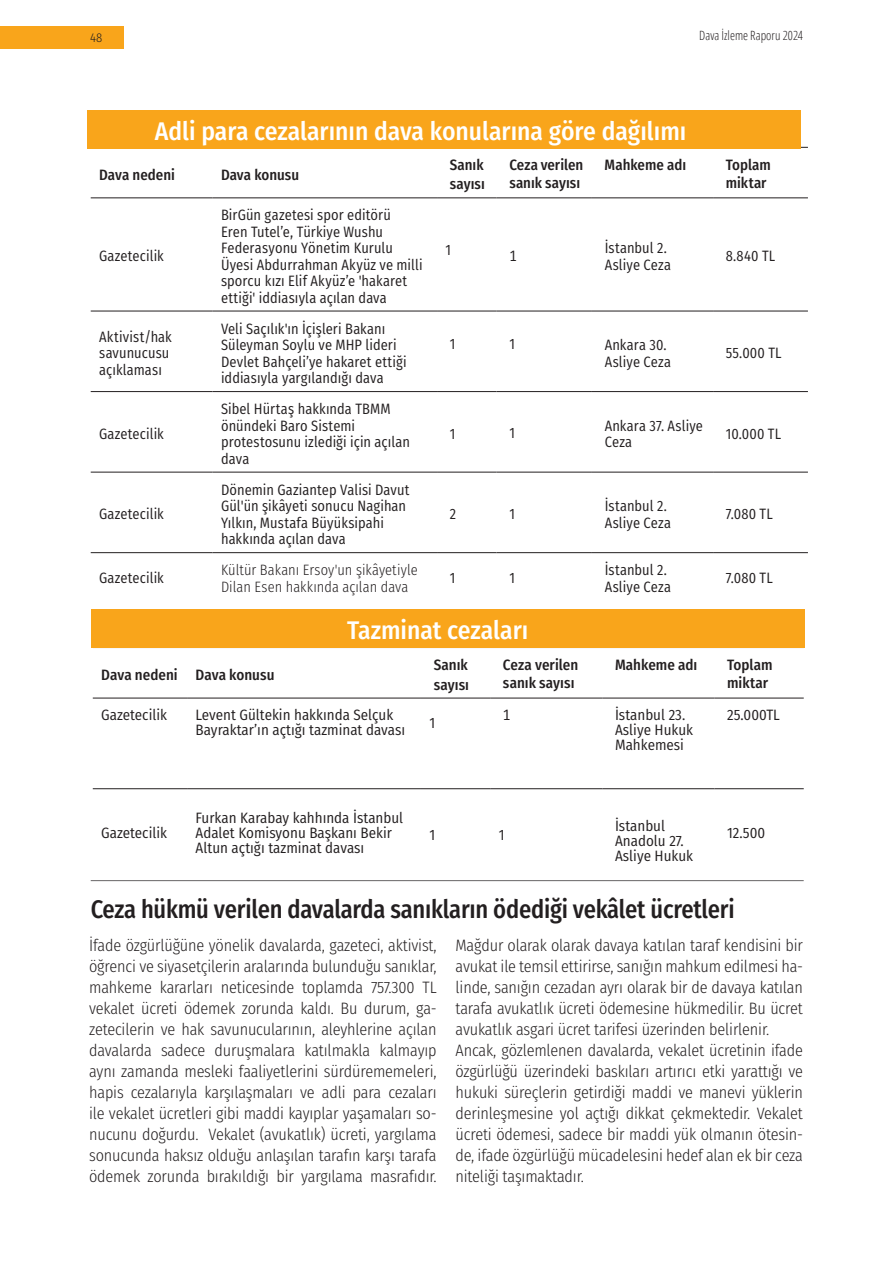
<style>
.page{position:relative;width:893px;height:1263px;background:#fff}
.page>*{position:absolute;margin:0;border:0;box-sizing:border-box;transform-origin:0 0}
.t1{font:500 25.5px "Fira Sans Condensed";color:#fff}
.t2{font:500 25.5px "Fira Sans Condensed";letter-spacing:-.01em;color:#231f20;scale:.96 1}
.t3{font:300 16.5px/21px "Fira Sans Condensed";letter-spacing:-.01em;color:#231f20}
.t4{font:15px/16.5px "Fira Sans Condensed";color:#231f20;scale:.96 1}
.t5{font:15px/15px "Fira Sans Condensed";color:#231f20}
.t6{font:500 15px/18px "Fira Sans Condensed";color:#231f20}
.t7{font:300 15px/16.5px "Fira Sans Condensed";color:#231f20;scale:.96 1}
.t8{font:300 condensed 12.75px "Open Sans";color:#231f20}
.t9{font:300 12.75px "Fira Sans Condensed";color:#231f20}
</style>
<div class="page">
<hr style="left:93px;top:788px;width:94px;height:1px;background:#231f20">
<hr style="left:187px;top:788px;width:234px;height:1px;background:#231f20">
<hr style="left:421px;top:788px;width:69px;height:1px;background:#231f20">
<hr style="left:490px;top:788px;width:112px;height:1px;background:#231f20">
<hr style="left:602px;top:788px;width:112px;height:1px;background:#231f20">
<hr style="left:714px;top:788px;width:90px;height:1px;background:#231f20">
<hr style="left:93px;top:647px;width:94px;height:1px;background:#231f20">
<hr style="left:421px;top:647px;width:69px;height:1px;background:#231f20">
<hr style="left:490px;top:647px;width:112px;height:1px;background:#231f20">
<hr style="left:602px;top:647px;width:112px;height:1px;background:#231f20">
<hr style="left:714px;top:647px;width:90px;height:1px;background:#231f20">
<hr style="left:93px;top:698px;width:94px;height:1px;background:#231f20">
<hr style="left:421px;top:698px;width:69px;height:1px;background:#231f20">
<hr style="left:490px;top:698px;width:112px;height:1px;background:#231f20">
<hr style="left:602px;top:698px;width:112px;height:1px;background:#231f20">
<hr style="left:714px;top:698px;width:90px;height:1px;background:#231f20">
<hr style="left:187px;top:647px;width:234px;height:1px;background:#231f20">
<hr style="left:187px;top:698px;width:234px;height:1px;background:#231f20">
<hr style="left:91px;top:311px;width:122px;height:1px;background:#231f20">
<hr style="left:213px;top:311px;width:224px;height:1px;background:#231f20">
<hr style="left:437px;top:311px;width:60px;height:1px;background:#231f20">
<hr style="left:497px;top:311px;width:95px;height:1px;background:#231f20">
<hr style="left:592px;top:311px;width:121px;height:1px;background:#231f20">
<hr style="left:713px;top:311px;width:95px;height:1px;background:#231f20">
<hr style="left:91px;top:472px;width:122px;height:1px;background:#231f20">
<hr style="left:213px;top:472px;width:224px;height:1px;background:#231f20">
<hr style="left:437px;top:472px;width:60px;height:1px;background:#231f20">
<hr style="left:497px;top:472px;width:95px;height:1px;background:#231f20">
<hr style="left:592px;top:472px;width:121px;height:1px;background:#231f20">
<hr style="left:713px;top:472px;width:95px;height:1px;background:#231f20">
<hr style="left:91px;top:391px;width:122px;height:1px;background:#231f20">
<hr style="left:213px;top:391px;width:224px;height:1px;background:#231f20">
<hr style="left:437px;top:391px;width:60px;height:1px;background:#231f20">
<hr style="left:497px;top:391px;width:95px;height:1px;background:#231f20">
<hr style="left:592px;top:391px;width:121px;height:1px;background:#231f20">
<hr style="left:713px;top:391px;width:95px;height:1px;background:#231f20">
<hr style="left:91px;top:552px;width:122px;height:1px;background:#231f20">
<hr style="left:213px;top:552px;width:224px;height:1px;background:#231f20">
<hr style="left:437px;top:552px;width:60px;height:1px;background:#231f20">
<hr style="left:497px;top:552px;width:95px;height:1px;background:#231f20">
<hr style="left:592px;top:552px;width:121px;height:1px;background:#231f20">
<hr style="left:713px;top:552px;width:95px;height:1px;background:#231f20">
<hr style="left:713px;top:147px;width:95px;height:1px;background:#231f20">
<hr style="left:91px;top:197px;width:122px;height:1px;background:#231f20">
<hr style="left:437px;top:197px;width:60px;height:1px;background:#231f20">
<hr style="left:497px;top:197px;width:95px;height:1px;background:#231f20">
<hr style="left:592px;top:197px;width:121px;height:1px;background:#231f20">
<hr style="left:713px;top:197px;width:95px;height:1px;background:#231f20">
<hr style="left:213px;top:197px;width:224px;height:1px;background:#231f20">
<div style="left:87px;top:110px;width:714px;height:38px;background:#f9a51b"></div>
<div style="left:91px;top:609px;width:714px;height:38px;background:#f9a51b"></div>
<hr style="left:91px;top:880px;width:713px;height:1px;background:#231f20">
<div style="left:0;top:26px;width:124px;height:23px;background:#f9a51b"></div>
<p class="t9" style="left:90px;top:28px;width:14px">48</p>
<p class="t8" style="left:699px;top:26px;width:105px">Dava İzleme Raporu 2024</p>
<h1 class="t1" style="left:155px;top:111px;width:533px">Adli para cezalarının dava konularına göre dağılımı</h1>
<p class="t6" style="left:99px;top:165px;width:77px">Dava nedeni</p>
<p class="t6" style="left:221px;top:165px;width:80px">Dava konusu</p>
<p class="t6" style="left:450px;top:154px;width:37px;line-height:19.5px">Sanık sayısı</p>
<p class="t6" style="left:509px;top:155px;width:76px">Ceza verilen sanık sayısı</p>
<p class="t6" style="left:605px;top:155px;width:83px">Mahkeme adı</p>
<p class="t6" style="left:726px;top:155px;width:47px">Toplam miktar</p>
<p class="t4" style="left:99px;top:247px;width:69px">Gazetecilik</p>
<p class="t4" style="left:221px;top:206px;width:211px">BirGün gazetesi spor editörü<br>Eren Tutel’e, Türkiye Wushu<br>Federasyonu Yönetim Kurulu<br>Üyesi Abdurrahman Akyüz ve milli sporcu kızı Elif Akyüz’e 'hakaret ettiği' iddiasıyla açılan dava</p>
<p class="t4" style="left:99px;top:328px;width:77px">Aktivist/hak savunucusu açıklaması</p>
<p class="t4" style="left:221px;top:320px;width:195px">Veli Saçılık'ın İçişleri Bakanı<br>Süleyman Soylu ve MHP lideri<br>Devlet Bahçeli’ye hakaret ettiği iddiasıyla yargılandığı dava</p>
<p class="t4" style="left:99px;top:425px;width:69px">Gazetecilik</p>
<p class="t4" style="left:99px;top:506px;width:69px">Gazetecilik</p>
<p class="t4" style="left:221px;top:400px;width:198px">Sibel Hürtaş hakkında TBMM önündeki Baro Sistemi protestosunu izlediği için açılan dava</p>
<p class="t4" style="left:221px;top:481px;width:198px">Dönemin Gaziantep Valisi Davut<br>Gül'ün şikâyeti sonucu Nagihan<br>Yılkın, Mustafa Büyüksipahi hakkında açılan dava</p>
<p class="t4" style="left:446px;top:241px;width:7px">1</p>
<p class="t4" style="left:509px;top:247px;width:9px">1</p>
<p class="t4" style="left:605px;top:239px;width:71px">İstanbul 2.<br>Asliye Ceza</p>
<p class="t4" style="left:726px;top:247px;width:53px">8.840 TL</p>
<p class="t4" style="left:450px;top:335px;width:7px">1</p>
<p class="t4" style="left:509px;top:335px;width:7px">1</p>
<p class="t4" style="left:605px;top:336px;width:71px">Ankara 30.<br>Asliye Ceza</p>
<p class="t4" style="left:726px;top:344px;width:60px">55.000 TL</p>
<p class="t4" style="left:450px;top:425px;width:7px">1</p>
<p class="t4" style="left:509px;top:424px;width:7px">1</p>
<p class="t4" style="left:605px;top:417px;width:104px">Ankara 37. Asliye<br>Ceza</p>
<p class="t4" style="left:726px;top:425px;width:59px">10.000 TL</p>
<p class="t4" style="left:450px;top:506px;width:8px">2</p>
<p class="t4" style="left:509px;top:506px;width:7px">1</p>
<p class="t4" style="left:605px;top:497px;width:71px">İstanbul 2.<br>Asliye Ceza</p>
<p class="t4" style="left:726px;top:506px;width:50px">7.080 TL</p>
<p class="t4" style="left:99px;top:570px;width:69px">Gazetecilik</p>
<p class="t7" style="left:221px;top:562px;width:206px">Kültür Bakanı Ersoy'un şikâyetiyle<br>Dilan Esen hakkında açılan dava</p>
<p class="t4" style="left:450px;top:570px;width:7px">1</p>
<p class="t4" style="left:509px;top:570px;width:7px">1</p>
<p class="t4" style="left:605px;top:561px;width:71px">İstanbul 2.<br>Asliye Ceza</p>
<p class="t4" style="left:726px;top:570px;width:50px">7.080 TL</p>
<h1 class="t1" style="left:347px;top:610px;width:183px">Tazminat cezaları</h1>
<p class="t6" style="left:101px;top:665px;width:175px">Dava nedeni Dava konusu</p>
<p class="t6" style="left:434px;top:654px;width:37px;line-height:19.5px">Sanık sayısı</p>
<p class="t6" style="left:503px;top:655px;width:77px">Ceza verilen sanık sayısı</p>
<p class="t6" style="left:615px;top:655px;width:84px">Mahkeme adı</p>
<p class="t6" style="left:727px;top:655px;width:47px">Toplam miktar</p>
<p class="t5" style="left:101px;top:707px;width:67px">Gazetecilik</p>
<p class="t5" style="left:196px;top:707px;width:211px">Levent Gültekin hakkında Selçuk<br>Bayraktar’ın açtığı tazminat davası</p>
<p class="t5" style="left:429px;top:714px;width:7px">1</p>
<p class="t5" style="left:503px;top:707px;width:9px">1</p>
<p class="t5" style="left:615px;top:707px;width:80px">İstanbul 23.<br>Asliye Hukuk<br>Mahkemesi</p>
<p class="t5" style="left:727px;top:707px;width:54px">25.000TL</p>
<p class="t5" style="left:101px;top:825px;width:67px">Gazetecilik</p>
<p class="t5" style="left:196px;top:810px;width:209px">Furkan Karabay kahhında İstanbul<br>Adalet Komisyonu Başkanı Bekir<br>Altun açtığı tazminat davası</p>
<p class="t5" style="left:429px;top:827px;width:7px">1</p>
<p class="t5" style="left:499px;top:827px;width:7px">1</p>
<p class="t5" style="left:615px;top:817px;width:80px">İstanbul<br>Anadolu 27.<br>Asliye Hukuk</p>
<p class="t5" style="left:727px;top:825px;width:40px">12.500</p>
<h1 class="t2" style="left:91px;top:889px;width:672px">Ceza hükmü verilen davalarda sanıkların ödediği vekâlet ücretleri</h1>
<p class="t3" style="left:89px;top:934px;width:349px;text-align:justify">İfade özgürlüğüne yönelik davalarda, gazeteci, aktivist, öğrenci ve siyasetçilerin aralarında bulunduğu sanıklar, mahkeme kararları neticesinde toplamda 757.300 TL vekalet ücreti ödemek zorunda kaldı. Bu durum, ga&shy;zetecilerin ve hak savunucularının, aleyhlerine açılan davalarda sadece duruşmalara katılmakla kalmayıp aynı zamanda mesleki faaliyetlerini sürdürememeleri, hapis cezalarıyla karşılaşmaları ve adli para cezaları ile vekalet ücretleri gibi maddi kayıplar yaşamaları so&shy;nucunu doğurdu. Vekalet (avukatlık) ücreti, yargılama sonucunda haksız olduğu anlaşılan tarafın karşı tarafa ödemek zorunda bırakıldığı bir yargılama masrafıdır.</p>
<p class="t3" style="left:455px;top:934px;width:349px">Mağdur olarak olarak davaya katılan taraf kendisini bir avukat ile temsil ettirirse, sanığın mahkum edilmesi ha&shy;linde, sanığın cezadan ayrı olarak bir de davaya katılan tarafa avukatlık ücreti ödemesine hükmedilir. Bu ücret avukatlık asgari ücret tarifesi üzerinden belirlenir.<br>Ancak, gözlemlenen davalarda, vekalet ücretinin ifade özgürlüğü üzerindeki baskıları artırıcı etki yarattığı ve hukuki süreçlerin getirdiği maddi ve manevi yüklerin derinleşmesine yol açtığı dikkat çekmektedir. Vekalet ücreti ödemesi, sadece bir maddi yük olmanın ötesin&shy;de, ifade özgürlüğü mücadelesini hedef alan ek bir ceza niteliği taşımaktadır.</p>
</div>
